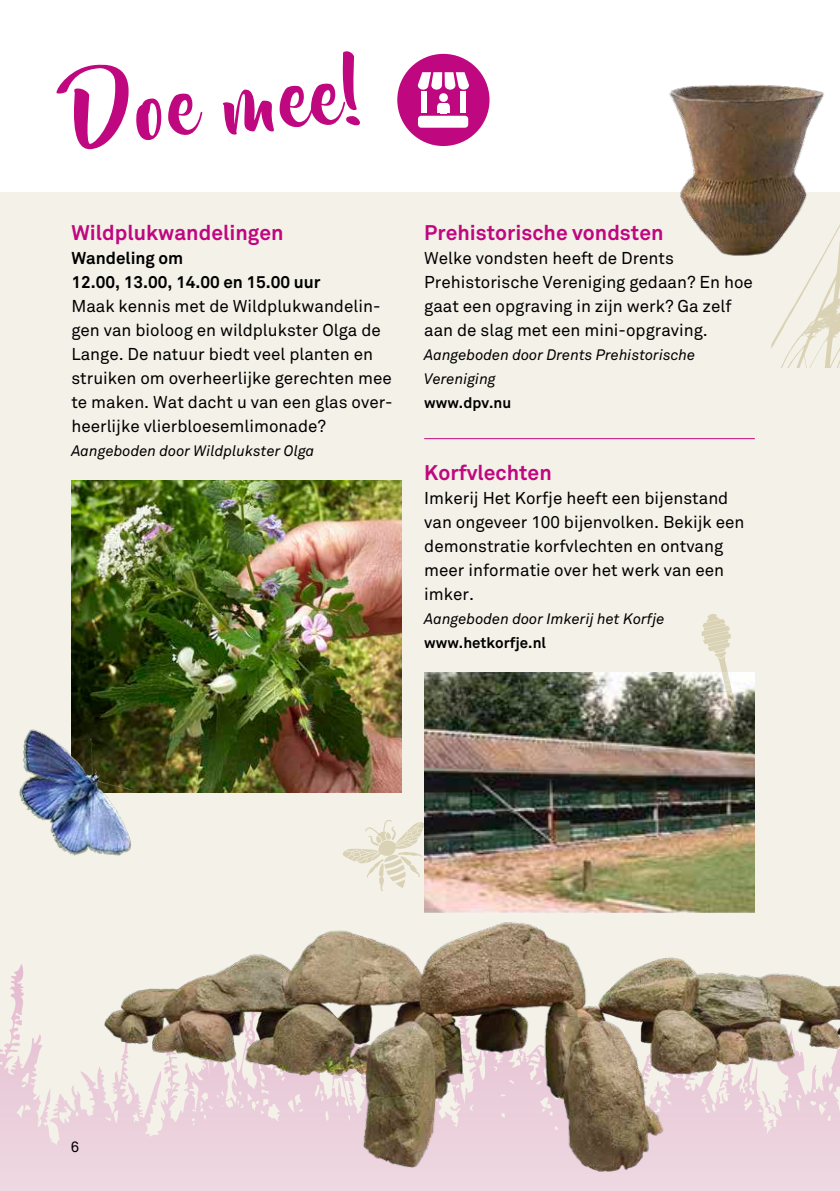
<style>
.page{position:relative;width:840px;height:1191px;background:#fff}
.page>*{position:absolute;margin:0;border:0;box-sizing:border-box;transform-origin:0 0}
.t1{font:77px "Beyond The Mountains";color:#bf077f}
.t2{font:700 21px "Akkurat";color:#bf077f}
.t3{font:17px/24px "Akkurat";color:#000}
.t4{font:700 17px/24px "Akkurat";color:#000}
.t5{font:italic 15px/24px "Akkurat";color:#000}
.t6{font:700 15px "Akkurat";color:#000}
.t7{font:15px "Akkurat";color:#000}
</style>
<div class="page">
<div style="left:0;top:192px;width:839px;height:999px;background:#f4f1e8"></div>
<hr style="left:424px;top:438px;width:330px;height:1px;background:#bf077f">
<img style="left:72px;top:480px;width:329px;height:312px">
<img style="left:424px;top:672px;width:330px;height:193px">
<div style="left:397px;top:54px;width:92px;height:92px;background:#bf077f;border-radius:50%"></div>
<div style="left:421px;top:92px;width:5px;height:21px;background:#fff"></div>
<div style="left:459px;top:92px;width:6px;height:21px;background:#fff"></div>
<svg style="left:417px;top:72px;width:51px;height:18px"></svg>
<div style="left:439px;top:93px;width:8px;height:9px;background:#fff;border-radius:50%"></div>
<svg style="left:418px;top:103px;width:50px;height:25px"></svg>
<img style="left:83px;top:865px;width:756px;height:326px">
<img style="left:669px;top:85px;width:156px;height:171px">
<svg style="left:342px;top:820px;width:82px;height:71px"></svg>
<svg style="left:701px;top:614px;width:46px;height:137px"></svg>
<img style="left:19px;top:717px;width:124px;height:139px">
<svg style="left:770px;top:139px;width:69px;height:228px"></svg>
<h1 class="t1" style="left:70px;top:73px;width:294px;rotate:-4deg">Doe mee!</h1>
<p class="t2" style="left:71px;top:219px;width:213px">Wildplukwandelingen</p>
<p class="t4" style="left:71px;top:246px;width:250px">Wandeling om<br>12.00, 13.00, 14.00 en 15.00 uur</p>
<p class="t3" style="left:71px;top:295px;width:322px">Maak kennis met de Wildplukwandelin&shy;gen van bioloog en wildplukster Olga de Lange. De natuur biedt veel planten en struiken om overheerlijke gerechten mee te maken. Wat dacht u van een glas over&shy;heerlijke vlierbloesemlimonade?</p>
<p class="t5" style="left:71px;top:439px;width:244px">Aangeboden door Wildplukster Olga</p>
<p class="t2" style="left:424px;top:219px;width:240px">Prehistorische vondsten</p>
<p class="t3" style="left:424px;top:247px;width:330px">Welke vondsten heeft de Drents Prehistorische Vereniging gedaan? En hoe gaat een opgraving in zijn werk? Ga zelf aan de slag met een mini-opgraving.</p>
<p class="t5" style="left:424px;top:343px;width:272px">Aangeboden door Drents Prehistorische<br>Vereniging</p>
<p class="t6" style="left:424px;top:393px;width:88px">www.dpv.nu</p>
<p class="t2" style="left:424px;top:459px;width:129px">Korfvlechten</p>
<p class="t3" style="left:424px;top:487px;width:321px">Imkerij Het Korfje heeft een bijenstand van ongeveer 100 bijenvolken. Bekijk een demonstratie korfvlechten en ontvang meer informatie over het werk van een imker.</p>
<p class="t5" style="left:424px;top:607px;width:242px">Aangeboden door Imkerij het Korfje</p>
<p class="t6" style="left:424px;top:633px;width:123px">www.hetkorfje.nl</p>
<p class="t7" style="left:71px;top:1138px;width:10px">6</p>
</div>
